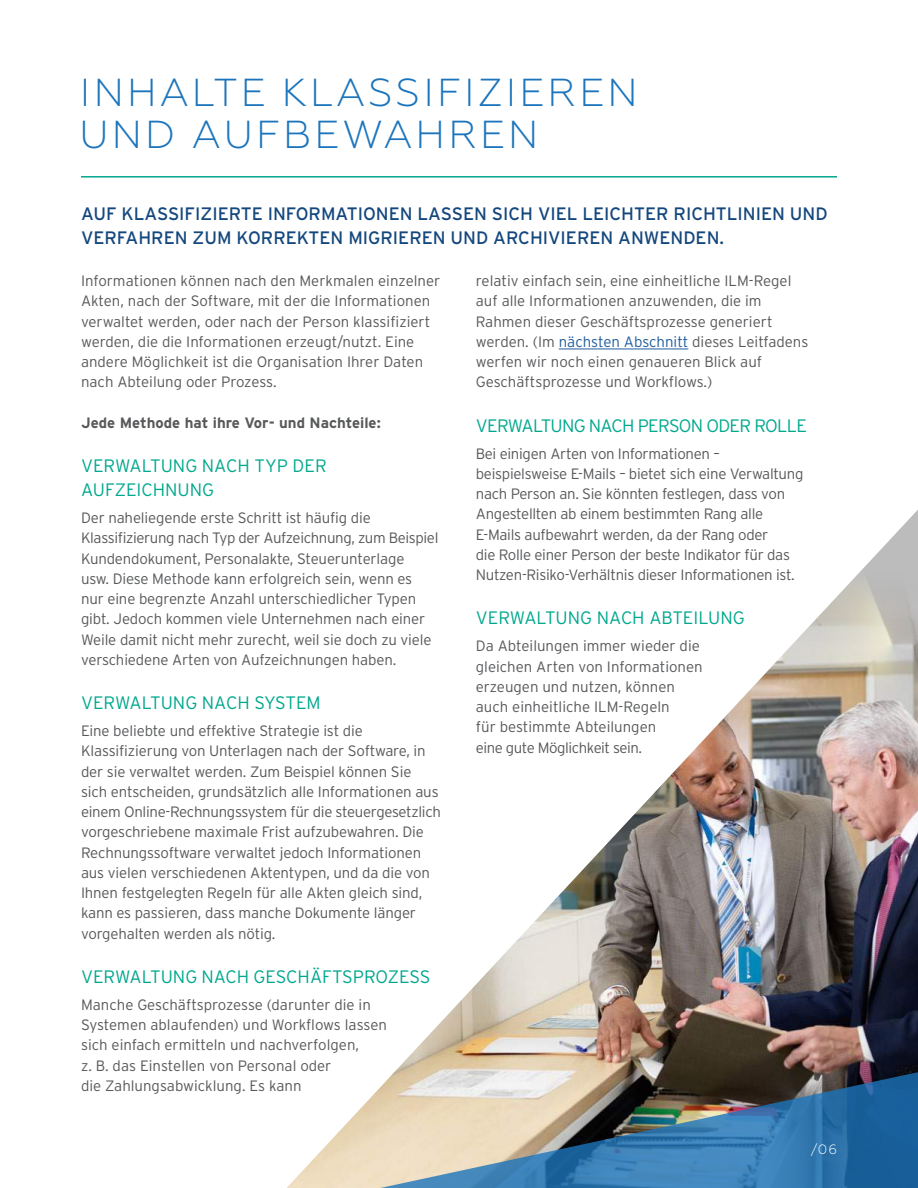
<style>
.page{position:relative;width:918px;height:1188px;background:#fff}
.page>*{position:absolute;margin:0;border:0;box-sizing:border-box;transform-origin:0 0}
.t1{font:300 39px/42px "Geometria";letter-spacing:.08em;color:#1c75bc}
.t2{font:18px/24px "Interstate";color:#14477d}
.t3{font:300 18px/24px "Interstate";color:#00a88e}
.t4{font:300 18px "Interstate";letter-spacing:-.04em;color:#00a88e}
.t5{font:300 15px/20.2px "Interstate";letter-spacing:-.01em;color:#58595b}
.t6{font:700 15px "Interstate";color:#58595b}
.t7{font:300 13.5px "Geometria";color:#fff}
.s1{color:#215e9e}
</style>
<div class="page">
<svg style="left:860px;top:510px;width:58px;height:62px"></svg>
<img style="left:287px;top:572px;width:631px;height:616px">
<svg style="left:293px;top:1068px;width:625px;height:120px;background:#8197a5"></svg>
<hr style="left:81px;top:176px;width:756px;height:2px;background:#00a88e">
<hr style="left:559px;top:349px;width:129px;height:1px;background:#215e9e">
<h1 class="t1" style="left:80px;top:71px;width:560px">INHALTE KLASSIFIZIEREN<br>UND AUFBEWAHREN</h1>
<p class="t2" style="left:81px;top:201px;width:748px">AUF KLASSIFIZIERTE INFORMATIONEN LASSEN SICH VIEL LEICHTER RICHTLINIEN UND<br>VERFAHREN ZUM KORREKTEN MIGRIEREN UND ARCHIVIEREN ANWENDEN.</p>
<p class="t5" style="left:476px;top:271px;width:334px">relativ einfach sein, eine einheitliche ILM-Regel auf alle Informationen anzuwenden, die im Rahmen dieser Geschäftsprozesse generiert werden. (Im <span class="s1">nächsten Abschnitt</span> dieses Leitfadens werfen wir noch einen genaueren Blick auf Geschäftsprozesse und Workflows.)</p>
<p class="t4" style="left:476px;top:415px;width:333px">VERWALTUNG NACH PERSON ODER ROLLE</p>
<p class="t5" style="left:476px;top:443px;width:329px">Bei einigen Arten von Informationen – beispielsweise E-Mails – bietet sich eine Verwaltung nach Person an. Sie könnten festlegen, dass von Angestellten ab einem bestimmten Rang alle E-Mails aufbewahrt werden, da der Rang oder<br>die Rolle einer Person der beste Indikator für das Nutzen-Risiko-Verhältnis dieser Informationen ist.</p>
<p class="t3" style="left:476px;top:606px;width:270px">VERWALTUNG NACH ABTEILUNG</p>
<p class="t5" style="left:476px;top:636px;width:228px">Da Abteilungen immer wieder die gleichen Arten von Informationen erzeugen und nutzen, können auch einheitliche ILM-Regeln<br>für bestimmte Abteilungen<br>eine gute Möglichkeit sein.</p>
<p class="t5" style="left:81px;top:271px;width:361px">Informationen können nach den Merkmalen einzelner Akten, nach der Software, mit der die Informationen verwaltet werden, oder nach der Person klassifiziert werden, die die Informationen erzeugt/nutzt. Eine andere Möglichkeit ist die Organisation Ihrer Daten nach Abteilung oder Prozess.</p>
<p class="t6" style="left:81px;top:414px;width:301px">Jede Methode hat ihre Vor- und Nachteile:</p>
<p class="t3" style="left:81px;top:454px;width:247px">VERWALTUNG NACH TYP DER<br>AUFZEICHNUNG</p>
<p class="t5" style="left:81px;top:508px;width:359px">Der naheliegende erste Schritt ist häufig die Klassifizierung nach Typ der Aufzeichnung, zum Beispiel Kundendokument, Personalakte, Steuerunterlage<br>usw. Diese Methode kann erfolgreich sein, wenn es nur eine begrenzte Anzahl unterschiedlicher Typen gibt. Jedoch kommen viele Unternehmen nach einer Weile damit nicht mehr zurecht, weil sie doch zu viele verschiedene Arten von Aufzeichnungen haben.</p>
<p class="t3" style="left:81px;top:691px;width:241px">VERWALTUNG NACH SYSTEM</p>
<p class="t5" style="left:81px;top:721px;width:362px">Eine beliebte und effektive Strategie ist die Klassifizierung von Unterlagen nach der Software, in der sie verwaltet werden. Zum Beispiel können Sie sich entscheiden, grundsätzlich alle Informationen aus einem Online-Rechnungssystem für die steuergesetzlich vorgeschriebene maximale Frist aufzubewahren. Die Rechnungssoftware verwaltet jedoch Informationen aus vielen verschiedenen Aktentypen, und da die von Ihnen festgelegten Regeln für alle Akten gleich sind, kann es passieren, dass manche Dokumente länger vorgehalten werden als nötig.</p>
<p class="t3" style="left:81px;top:964px;width:351px">VERWALTUNG NACH GESCHÄFTSPROZESS</p>
<p class="t5" style="left:81px;top:994px;width:308px">Manche Geschäftsprozesse (darunter die in Systemen ablaufenden) und Workflows lassen sich einfach ermitteln und nachverfolgen,<br>z. B. das Einstellen von Personal oder<br>die Zahlungsabwicklung. Es kann</p>
<p class="t7" style="left:811px;top:1142px;width:28px">/06</p>
</div>
